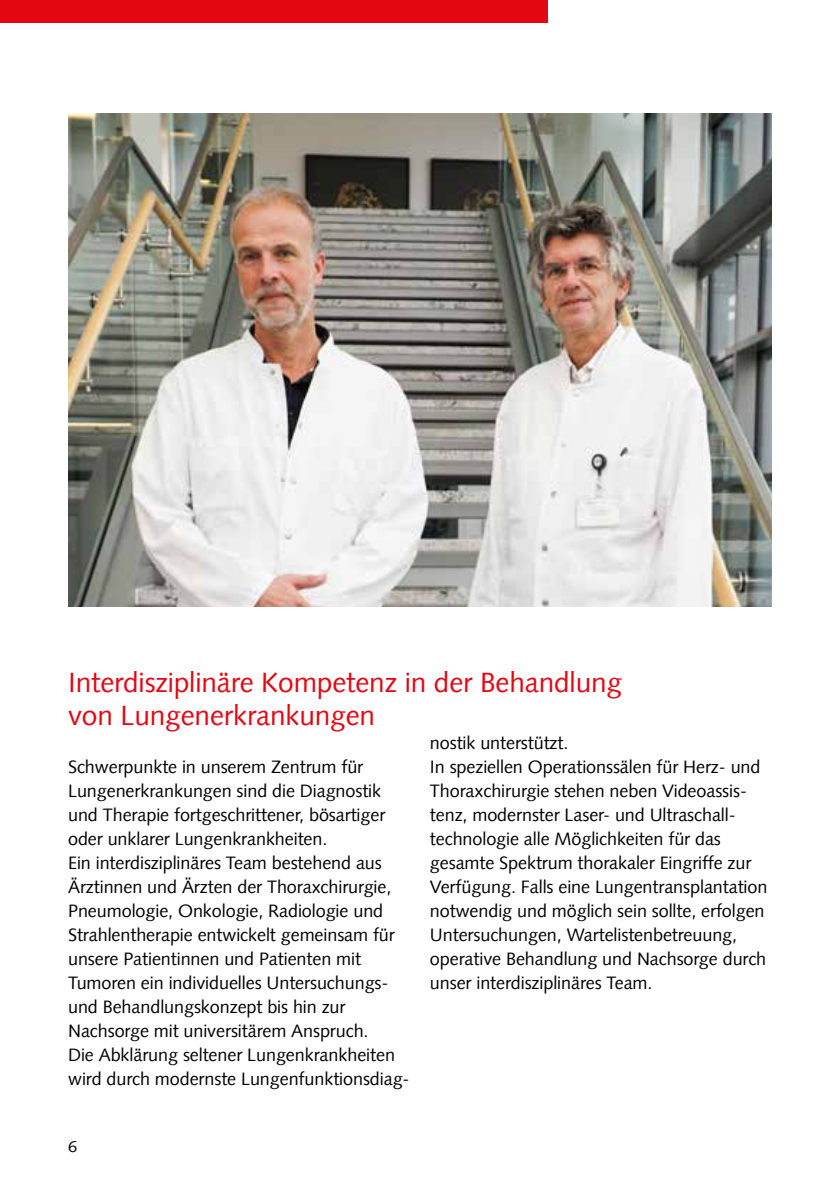
<style>
.page{position:relative;width:840px;height:1191px;background:#fff}
.page>*{position:absolute;margin:0;border:0;box-sizing:border-box;transform-origin:0 0}
.t1{font:28px/33.6px "Syntax";letter-spacing:-.005em;color:#e30613}
.t2{font:18px/24px "Syntax";letter-spacing:-.005em;color:#000}
.t3{font:16px "Syntax";color:#000}
</style>
<div class="page">
<div style="left:0;top:0;width:547px;height:23px;background:#e30613"></div>
<img style="left:68px;top:113px;width:703px;height:494px">
<h1 class="t1" style="left:68px;top:665px;width:555px">Interdisziplinäre Kompetenz in der Behandlung von Lungenerkrankungen</h1>
<p class="t2" style="left:68px;top:755px;width:343px">Schwerpunkte in unserem Zentrum für Lungenerkrankungen sind die Diagnostik und Therapie fortgeschrittener, bösartiger oder unklarer Lungenkrankheiten.<br>Ein interdisziplinäres Team bestehend aus Ärztinnen und Ärzten der Thoraxchirurgie, Pneumologie, Onkologie, Radiologie und Strahlentherapie entwickelt gemeinsam für unsere Patientinnen und Patienten mit Tumoren ein individuelles Untersuchungs&shy;und Behandlungskonzept bis hin zur Nachsorge mit universitärem Anspruch.<br>Die Abklärung seltener Lungenkrankheiten wird durch modernste Lungenfunktionsdiag-</p>
<p class="t2" style="left:429px;top:731px;width:339px">nostik unterstützt.<br>In speziellen Operationssälen für Herz- und Thoraxchirurgie stehen neben Videoassis&shy;tenz, modernster Laser- und Ultraschall&shy;technologie alle Möglichkeiten für das gesamte Spektrum thorakaler Eingriffe zur Verfügung. Falls eine Lungentransplantation notwendig und möglich sein sollte, erfolgen Untersuchungen, Wartelistenbetreuung, operative Behandlung und Nachsorge durch unser interdisziplinäres Team.</p>
<p class="t3" style="left:68px;top:1136px;width:10px">6</p>
</div>
